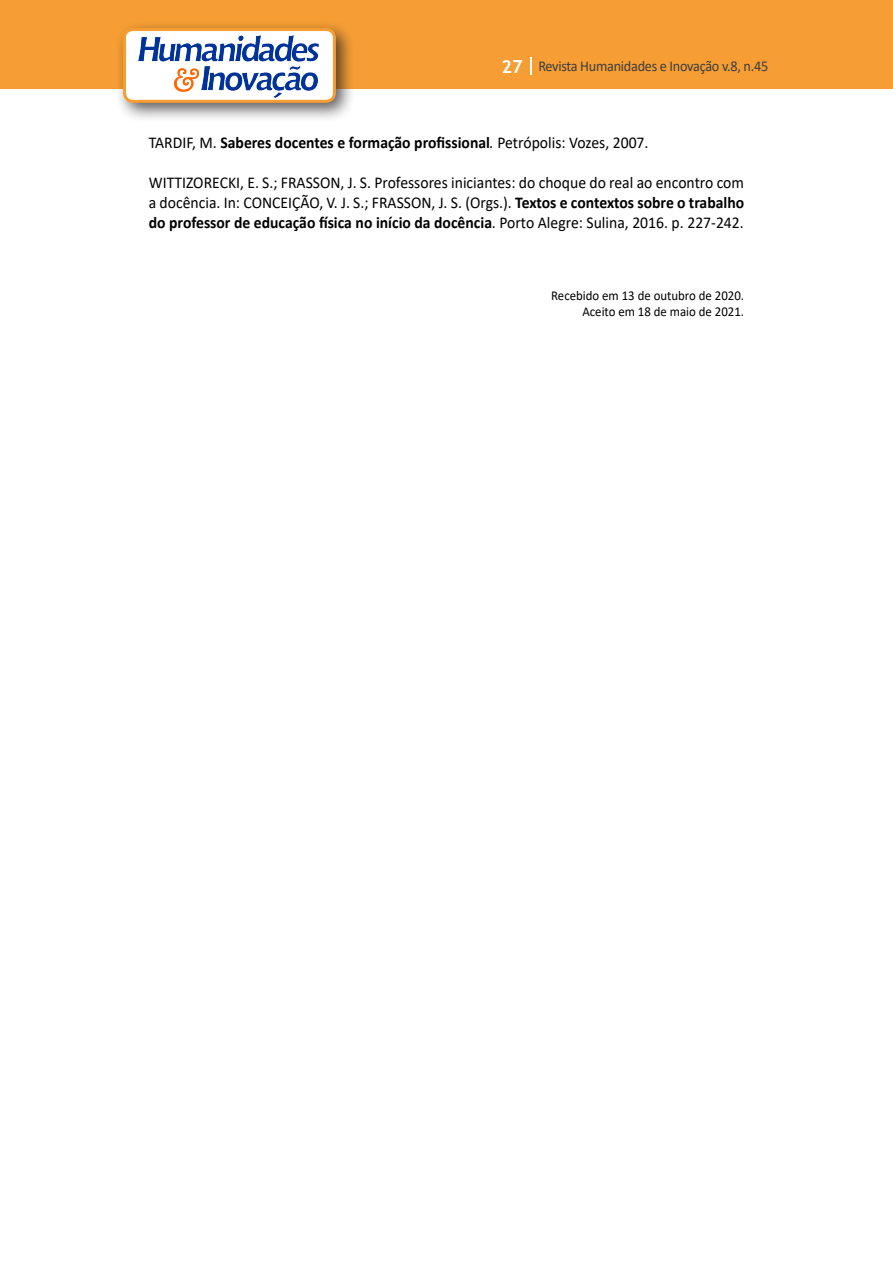
<style>
.page{position:relative;width:893px;height:1263px;background:#fff}
.page>*{position:absolute;margin:0;border:0;box-sizing:border-box;transform-origin:0 0}
.Texto{font:16.5px/19.8px "Calibri";color:#000;text-align:justify;scale:.95 1}
.Texto-2{font:700 16.5px "Calibri";color:#000;scale:.95 1}
.t1{font:15px "Calibri";letter-spacing:-.02em;color:#3e3e3f;scale:.95 1}
.Texto-3{font:13.5px "Calibri";color:#000;scale:.95 1}
.s1{font-family:"Trebuchet MS";font-weight:700;font-size:18px;color:#fff}
.s2{font-weight:400}
.s3{font-weight:400;font-style:italic}
.s4{font-weight:700}
</style>
<div class="page">
<div style="left:0;top:0;width:893px;height:88px;background:#f69e34"></div>
<svg style="left:530px;top:57px;width:2px;height:18px"></svg>
<div style="left:115px;top:20px;width:241px;height:103px;background:#231f20;opacity:.75"></div>
<div style="left:125px;top:30px;width:209px;height:71px;background:#fff;border-radius:9px"></div>
<img style="left:138px;top:35px;width:181px;height:62px">
<div style="left:123px;top:28px;width:213px;height:75px;border:3px solid #f69e34;border-radius:9px"></div>
<p class="t1" style="left:501px;top:56px;width:282px"><span class="s1">27</span> Revista Humanidades e Inovação v.8, n.45</p>
<p class="Texto-2" style="left:149px;top:131px;width:527px"><span class="s2">TARDIF, M.</span> Saberes docentes e formação profissional<span class="s3">.</span> <span class="s2">Petrópolis: Vozes, 2007.</span></p>
<p class="Texto" style="left:149px;top:172px;width:628px">WITTIZORECKI, E. S.; FRASSON, J. S. Professores iniciantes: do choque do real ao encontro com a docência. In: CONCEIÇÃO, V. J. S.; FRASSON, J. S. (Orgs.). <span class="s4">Textos e contextos sobre o trabalho do professor de educação física no início da docência</span>. Porto Alegre: Sulina, 2016. p. 227-242.</p>
<p class="Texto-3" style="left:551px;top:286px;width:205px">Recebido em 13 de outubro de 2020.</p>
<p class="Texto-3" style="left:582px;top:302px;width:172px">Aceito em 18 de maio de 2021.</p>
</div>
